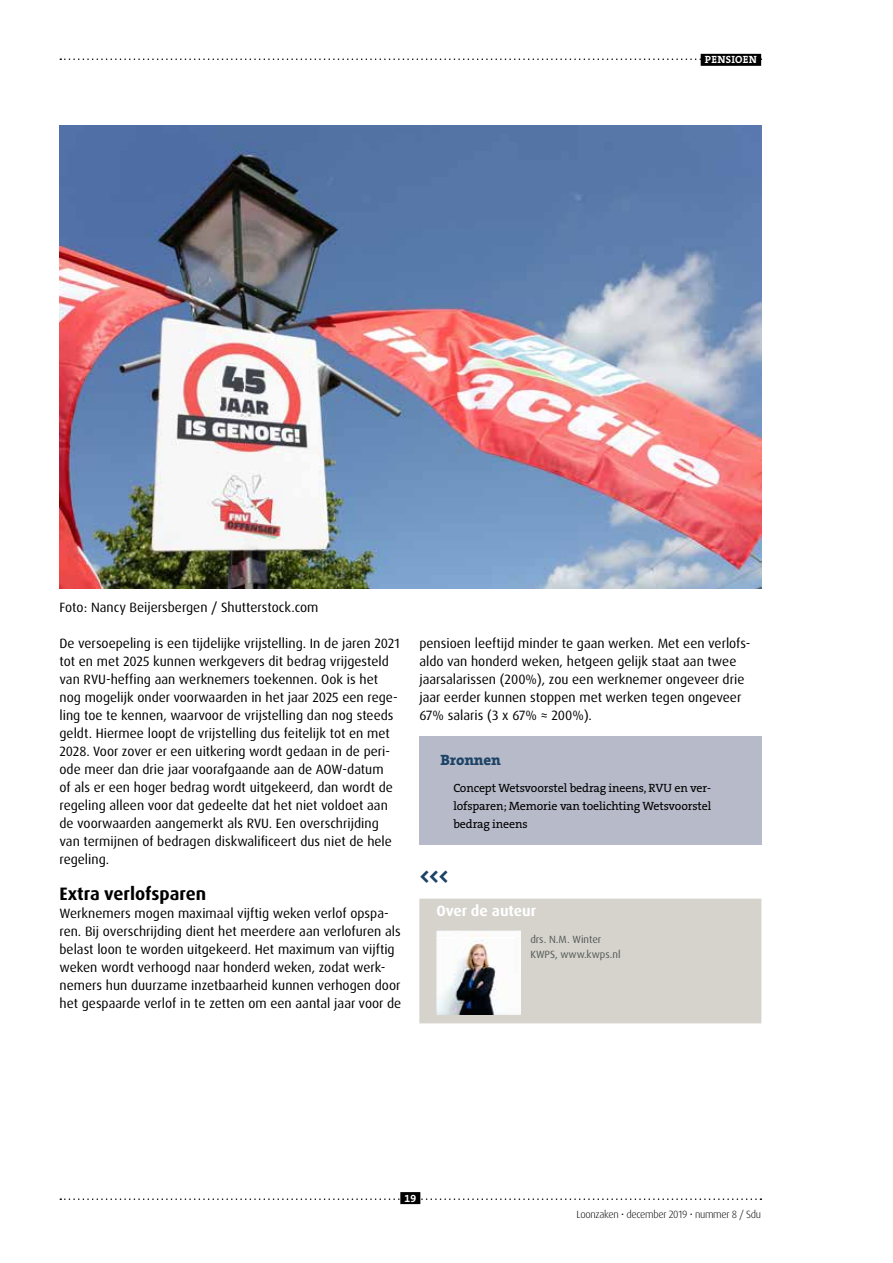
<style>
.page{position:relative;width:893px;height:1263px;background:#fff}
.page>*{position:absolute;margin:0;border:0;box-sizing:border-box;transform-origin:0 0}
.t1{font:700 18px "Dax OT";color:#000}
.t2{font:700 15px "Dax OT";color:#fff}
.t3{font:800 15px "The Serif B W8";letter-spacing:-.01em;color:#1c4366}
.t4{font:13.5px/18px "Dax OT";color:#000}
.t5{font:12px/18px "The Serif B W5 Plain";letter-spacing:-.01em;color:#000;text-align:justify}
.t6{font:300 10.5px "Dax OT";letter-spacing:-.03em;color:#000}
.t7{font:10.5px/15px "Dax OT";color:#535955}
.t8{font:700 10.5px "The Serif B W7";letter-spacing:.025em;color:#fff}
</style>
<div class="page">
<div style="left:419px;top:736px;width:342px;height:109px;background:#b7bac9"></div>
<div style="left:419px;top:899px;width:342px;height:124px;background:#d6d3cd"></div>
<img style="left:436px;top:931px;width:84px;height:84px">
<img style="left:60px;top:126px;width:701px;height:463px">
<svg style="left:60px;top:1198px;width:701px;height:2px"></svg>
<div style="left:400px;top:1192px;width:20px;height:12px;background:#000"></div>
<svg style="left:60px;top:58px;width:641px;height:2px"></svg>
<div style="left:701px;top:54px;width:60px;height:12px;background:#000"></div>
<p class="t8" style="left:705px;top:53px;width:53px">PENSIOEN</p>
<p class="t4" style="left:60px;top:598px;width:261px">Foto: Nancy Beijersbergen / Shutterstock.com</p>
<p class="t4" style="left:60px;top:634px;width:342px">De versoepeling is een tijdelijke vrijstelling. In de jaren 2021 tot en met 2025 kunnen werkgevers dit bedrag vrijgesteld van RVU-heffing aan werknemers toekennen. Ook is het nog mogelijk onder voorwaarden in het jaar 2025 een rege&shy;ling toe te kennen, waarvoor de vrijstelling dan nog steeds geldt. Hiermee loopt de vrijstelling dus feitelijk tot en met 2028. Voor zover er een uitkering wordt gedaan in de peri&shy;ode meer dan drie jaar voorafgaande aan de AOW-datum<br>of als er een hoger bedrag wordt uitgekeerd, dan wordt de regeling alleen voor dat gedeelte dat het niet voldoet aan de voorwaarden aangemerkt als RVU. Een overschrijding van termijnen of bedragen diskwalificeert dus niet de hele regeling.</p>
<h1 class="t1" style="left:60px;top:882px;width:148px">Extra verlofsparen</h1>
<p class="t4" style="left:60px;top:904px;width:343px">Werknemers mogen maximaal vijftig weken verlof opspa&shy;ren. Bij overschrijding dient het meerdere aan verlofuren als belast loon te worden uitgekeerd. Het maximum van vijftig weken wordt verhoogd naar honderd weken, zodat werk&shy;nemers hun duurzame inzetbaarheid kunnen verhogen door het gespaarde verlof in te zetten om een aantal jaar voor de</p>
<p class="t4" style="left:419px;top:634px;width:332px">pensioen leeftijd minder te gaan werken. Met een verlofs&shy;aldo van honderd weken, hetgeen gelijk staat aan twee jaarsalarissen (200%), zou een werknemer ongeveer drie jaar eerder kunnen stoppen met werken tegen ongeveer 67% salaris (3 x 67% ≈ 200%).</p>
<p class="t3" style="left:441px;top:749px;width:62px">Bronnen</p>
<p class="t5" style="left:453px;top:779px;width:259px">Concept Wetsvoorstel bedrag ineens, RVU en ver&shy;lofsparen; Memorie van toelichting Wetsvoorstel bedrag ineens</p>
<p class="t2" style="left:436px;top:901px;width:101px">Over de auteur</p>
<p class="t7" style="left:530px;top:932px;width:92px">drs. N.M. Winter<br>KWPS, www.kwps.nl</p>
<p class="t8" style="left:405px;top:1191px;width:13px">19</p>
<p class="t6" style="left:577px;top:1207px;width:186px">Loonzaken • december 2019 • nummer 8 / Sdu</p>
</div>
